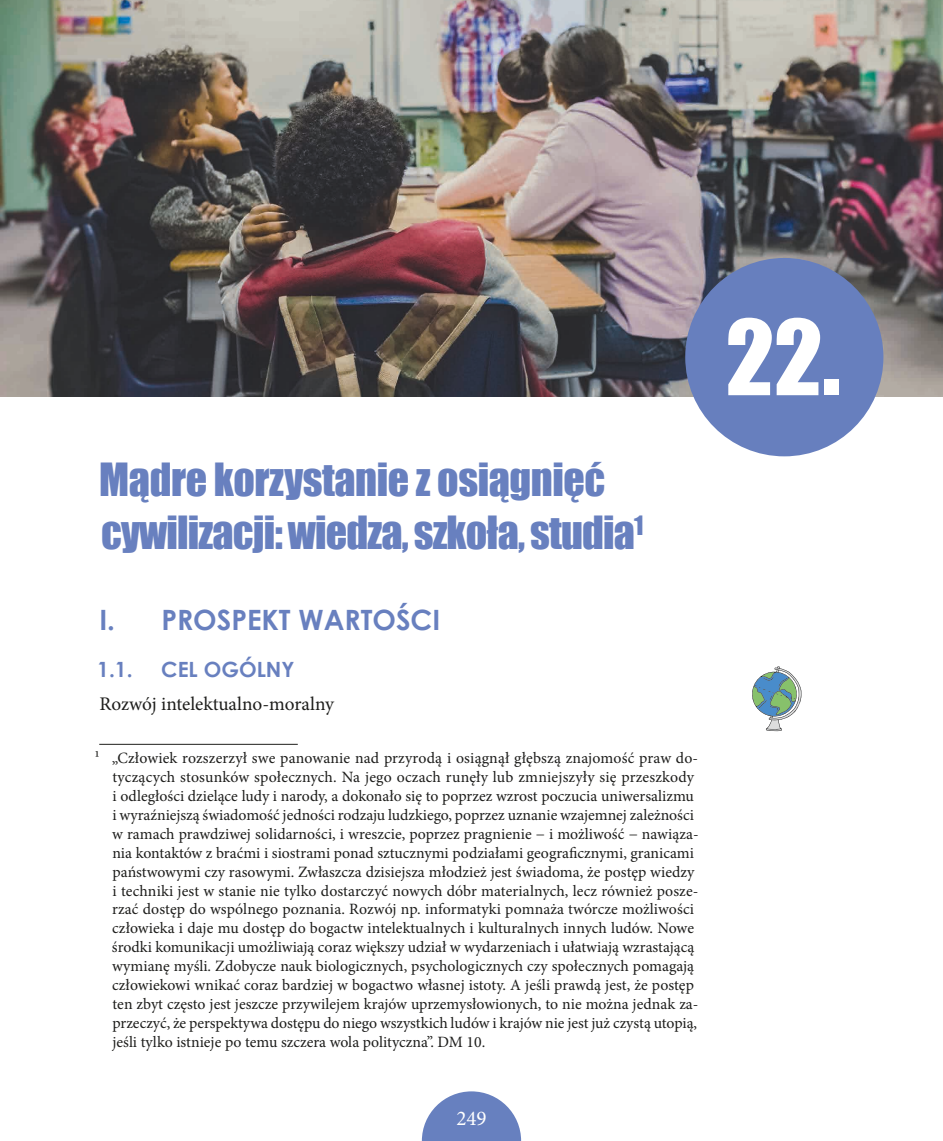
<style>
.page{position:relative;width:943px;height:1141px;background:#fff}
.page>*{position:absolute;margin:0;border:0;box-sizing:border-box;transform-origin:0 0}
.t1{font:96.25px "Impact";color:#fff}
.t2{font:42px/52.7px "Impact";letter-spacing:-.02em;color:#6880bf}
.t3{font:700 28px "Century Gothic";color:#6880bf}
.t4{font:700 21px "Century Gothic";color:#6880bf}
.t5{font:21px "Minion Pro";color:#fff}
.t6{font:19.25px "Minion Pro";letter-spacing:-.005em;color:#1d1d1b}
.t7{font:15.75px/18.9px "Minion Pro";color:#1d1d1b}
</style>
<div class="page">
<hr style="left:99px;top:744px;width:199px;height:1px;background:#1d1d1b">
<img style="left:0;top:0;width:943px;height:397px">
<svg style="left:752px;top:666px;width:49px;height:65px"></svg>
<svg style="left:422px;top:1091px;width:99px;height:50px"></svg>
<div style="left:685px;top:258px;width:198px;height:198px;background:#677fbe;border-radius:50%"></div>
<h2 class="t2" style="left:99px;top:453px;width:546px">Mądre korzystanie z osiągnięć cywilizacji: wiedza, szkoła, studia<sup>1</sup></h2>
<h3 class="t3" style="left:99px;top:598px;width:342px">I. PROSPEKT WARTOŚCI</h3>
<h3 class="t4" style="left:97px;top:653px;width:37px">1.1.</h3>
<h3 class="t4" style="left:161px;top:653px;width:135px">CEL OGÓLNY</h3>
<p class="t6" style="left:99px;top:691px;width:236px">Rozwój intelektualno‑moralny</p>
<p class="t7" style="left:112px;top:749px;width:588px;text-indent:-17px">1 „Człowiek rozszerzył swe panowanie nad przyrodą i osiągnął głębszą znajomość praw do‑ tyczących stosunków społecznych. Na jego oczach runęły lub zmniejszyły się przeszkody i odległości dzielące ludy i narody, a dokonało się to poprzez wzrost poczucia uniwersalizmu i wyraźniejszą świadomość jedności rodzaju ludzkiego, poprzez uznanie wzajemnej zależności w ramach prawdziwej solidarności, i wreszcie, poprzez pragnienie − i możliwość − nawiąza‑ nia kontaktów z braćmi i siostrami ponad sztucznymi podziałami geograficznymi, granicami państwowymi czy rasowymi. Zwłaszcza dzisiejsza młodzież jest świadoma, że postęp wiedzy i techniki jest w stanie nie tylko dostarczyć nowych dóbr materialnych, lecz również posze‑ rzać dostęp do wspólnego poznania. Rozwój np. informatyki pomnaża twórcze możliwości człowieka i daje mu dostęp do bogactw intelektualnych i kulturalnych innych ludów. Nowe środki komunikacji umożliwiają coraz większy udział w wydarzeniach i ułatwiają wzrastającą wymianę myśli. Zdobycze nauk biologicznych, psychologicznych czy społecznych pomagają człowiekowi wnikać coraz bardziej w bogactwo własnej istoty. A jeśli prawdą jest, że postęp ten zbyt często jest jeszcze przywilejem krajów uprzemysłowionych, to nie można jednak za‑ przeczyć, że perspektywa dostępu do niego wszystkich ludów i krajów nie jest już czystą utopią, jeśli tylko istnieje po temu szczera wola polityczna”. DM 10.</p>
<h3 class="t5" style="left:456px;top:1104px;width:32px">249</h3>
<h1 class="t1" style="left:725px;top:283px;width:116px">22.</h1>
</div>
